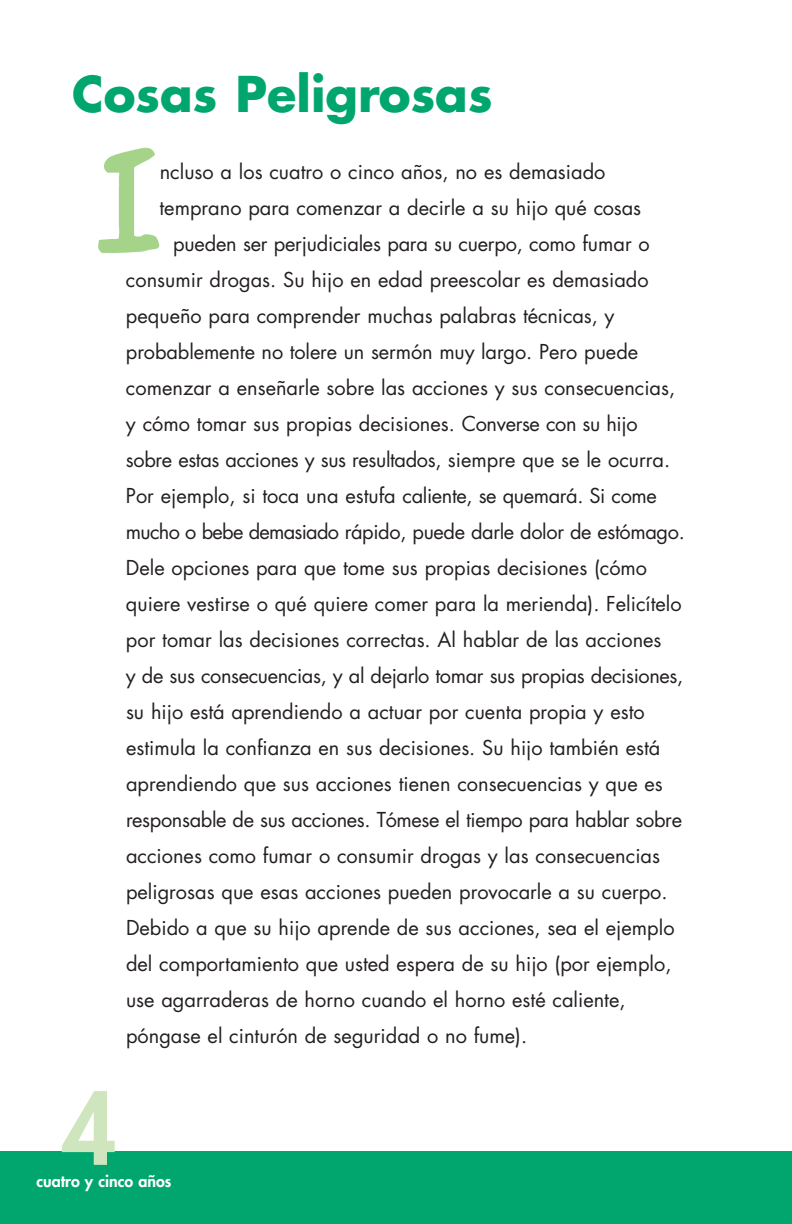
<style>
.page{position:relative;width:792px;height:1224px;background:#fff}
.page>*{position:absolute;margin:0;border:0;box-sizing:border-box;transform-origin:0 0}
.t1{font:800 96px "Futura";color:#cee5bd}
.t2{font:700 48px "Futura";color:#00a66e}
.t3{font:20px "Futura";color:#231f20}
.t4{font:20px "Futura";letter-spacing:-.02em;color:#231f20}
.t5{font:800 16px "Futura";color:#fff}
</style>
<div class="page">
<div style="left:0;top:1152px;width:792px;height:72px;background:#00a66e"></div>
<img style="left:98px;top:147px;width:62px;height:106px">
<h2 class="t2" style="left:72px;top:72px;width:422px">Cosas Peligrosas</h2>
<p class="t3" style="left:160px;top:162px;width:447px">ncluso a los cuatro o cinco años, no es demasiado</p>
<p class="t3" style="left:160px;top:198px;width:483px">temprano para comenzar a decirle a su hijo qué cosas</p>
<p class="t3" style="left:173px;top:234px;width:478px">pueden ser perjudiciales para su cuerpo, como fumar o</p>
<p class="t3" style="left:126px;top:270px;width:524px">consumir drogas. Su hijo en edad preescolar es demasiado</p>
<p class="t3" style="left:126px;top:306px;width:490px">pequeño para comprender muchas palabras técnicas, y</p>
<p class="t3" style="left:126px;top:342px;width:514px">probablemente no tolere un sermón muy largo. Pero puede</p>
<p class="t3" style="left:126px;top:378px;width:551px">comenzar a enseñarle sobre las acciones y sus consecuencias,</p>
<p class="t3" style="left:126px;top:414px;width:513px">y cómo tomar sus propias decisiones. Converse con su hijo</p>
<p class="t4" style="left:126px;top:450px;width:546px">sobre estas acciones y sus resultados, siempre que se le ocurra.</p>
<p class="t3" style="left:126px;top:486px;width:532px">Por ejemplo, si toca una estufa caliente, se quemará. Si come</p>
<p class="t4" style="left:126px;top:522px;width:560px">mucho o bebe demasiado rápido, puede darle dolor de estómago.</p>
<p class="t3" style="left:126px;top:558px;width:523px">Dele opciones para que tome sus propias decisiones (cómo</p>
<p class="t3" style="left:126px;top:594px;width:557px">quiere vestirse o qué quiere comer para la merienda). Felicítelo</p>
<p class="t3" style="left:126px;top:630px;width:537px">por tomar las decisiones correctas. Al hablar de las acciones</p>
<p class="t4" style="left:126px;top:666px;width:559px">y de sus consecuencias, y al dejarlo tomar sus propias decisiones,</p>
<p class="t3" style="left:126px;top:702px;width:520px">su hijo está aprendiendo a actuar por cuenta propia y esto</p>
<p class="t3" style="left:126px;top:738px;width:536px">estimula la confianza en sus decisiones. Su hijo también está</p>
<p class="t3" style="left:126px;top:774px;width:538px">aprendiendo que sus acciones tienen consecuencias y que es</p>
<p class="t4" style="left:126px;top:810px;width:558px">responsable de sus acciones. Tómese el tiempo para hablar sobre</p>
<p class="t3" style="left:126px;top:846px;width:536px">acciones como fumar o consumir drogas y las consecuencias</p>
<p class="t3" style="left:126px;top:882px;width:543px">peligrosas que esas acciones pueden provocarle a su cuerpo.</p>
<p class="t3" style="left:126px;top:918px;width:550px">Debido a que su hijo aprende de sus acciones, sea el ejemplo</p>
<p class="t3" style="left:126px;top:954px;width:547px">del comportamiento que usted espera de su hijo (por ejemplo,</p>
<p class="t3" style="left:126px;top:990px;width:501px">use agarraderas de horno cuando el horno esté caliente,</p>
<p class="t3" style="left:126px;top:1026px;width:403px">póngase el cinturón de seguridad o no fume).</p>
<h1 class="t1" style="left:62px;top:1083px;width:57px">4</h1>
<p class="t5" style="left:36px;top:1174px;width:136px">cuatro y cinco años</p>
</div>
